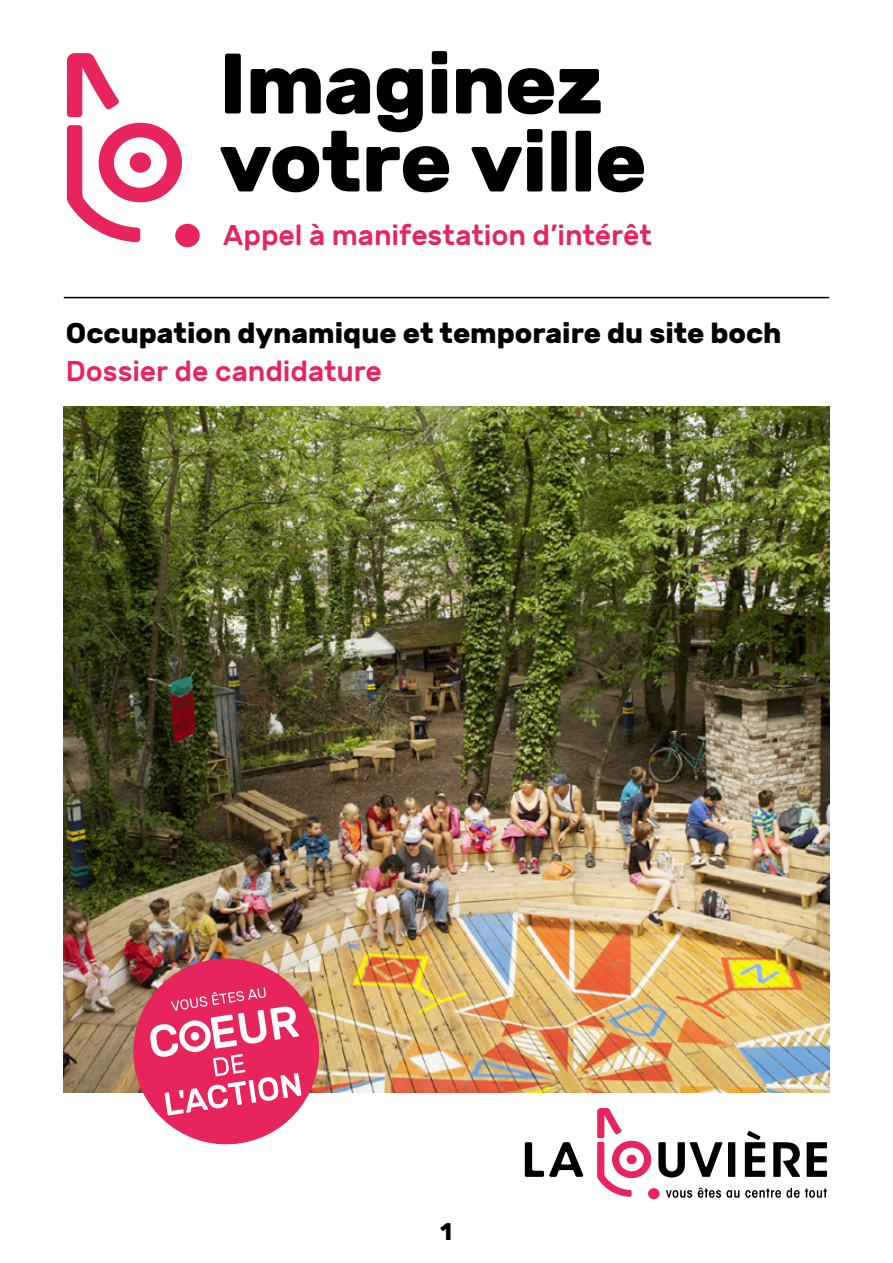
<style>
.page{position:relative;width:893px;height:1263px;background:#fff}
.page>*{position:absolute;margin:0;border:0;box-sizing:border-box;transform-origin:0 0}
.t1{font:700 85.5px/78px "Rubik";letter-spacing:-.01em;color:#000}
.t2{font:500 28.5px "Rubik";letter-spacing:-.005em;color:#e7255c}
.t3{font:700 28.5px "Rubik";color:#000}
.t4{font:700 24px "Rubik";color:#000}
</style>
<div class="page">
<svg style="left:67px;top:53px;width:52px;height:64px"></svg>
<svg style="left:67px;top:123px;width:115px;height:119px"></svg>
<div style="left:175px;top:224px;width:25px;height:23px;background:#e7255c;border-radius:50%"></div>
<svg style="left:525px;top:1142px;width:58px;height:35px"></svg>
<svg style="left:658px;top:1142px;width:65px;height:35px"></svg>
<div style="left:728px;top:1142px;width:7px;height:35px;background:#000"></div>
<svg style="left:773px;top:1142px;width:27px;height:35px"></svg>
<svg style="left:745px;top:1131px;width:20px;height:46px"></svg>
<svg style="left:807px;top:1142px;width:20px;height:35px"></svg>
<svg style="left:597px;top:1108px;width:54px;height:89px"></svg>
<svg style="left:666px;top:1190px;width:26px;height:8px"></svg>
<svg style="left:698px;top:1187px;width:41px;height:11px"></svg>
<svg style="left:745px;top:1188px;width:82px;height:10px"></svg>
<div style="left:648px;top:1188px;width:11px;height:11px;background:#e7255c;border-radius:50%"></div>
<hr style="left:64px;top:297px;width:765px;height:1px;background:#000">
<img style="left:64px;top:406px;width:765px;height:686px">
<svg style="left:127px;top:952px;width:199px;height:193px"></svg>
<svg style="left:190px;top:1032px;width:10px;height:9px"></svg>
<h1 class="t1" style="left:219px;top:47px;width:429px">Imaginez votre ville</h1>
<p class="t2" style="left:223px;top:220px;width:430px">Appel à manifestation d’intérêt</p>
<p class="t3" style="left:66px;top:317px;width:717px">Occupation dynamique et temporaire du site boch</p>
<p class="t2" style="left:66px;top:355px;width:318px">Dossier de candidature</p>
<p class="t4" style="left:440px;top:1218px;width:14px">1</p>
</div>
